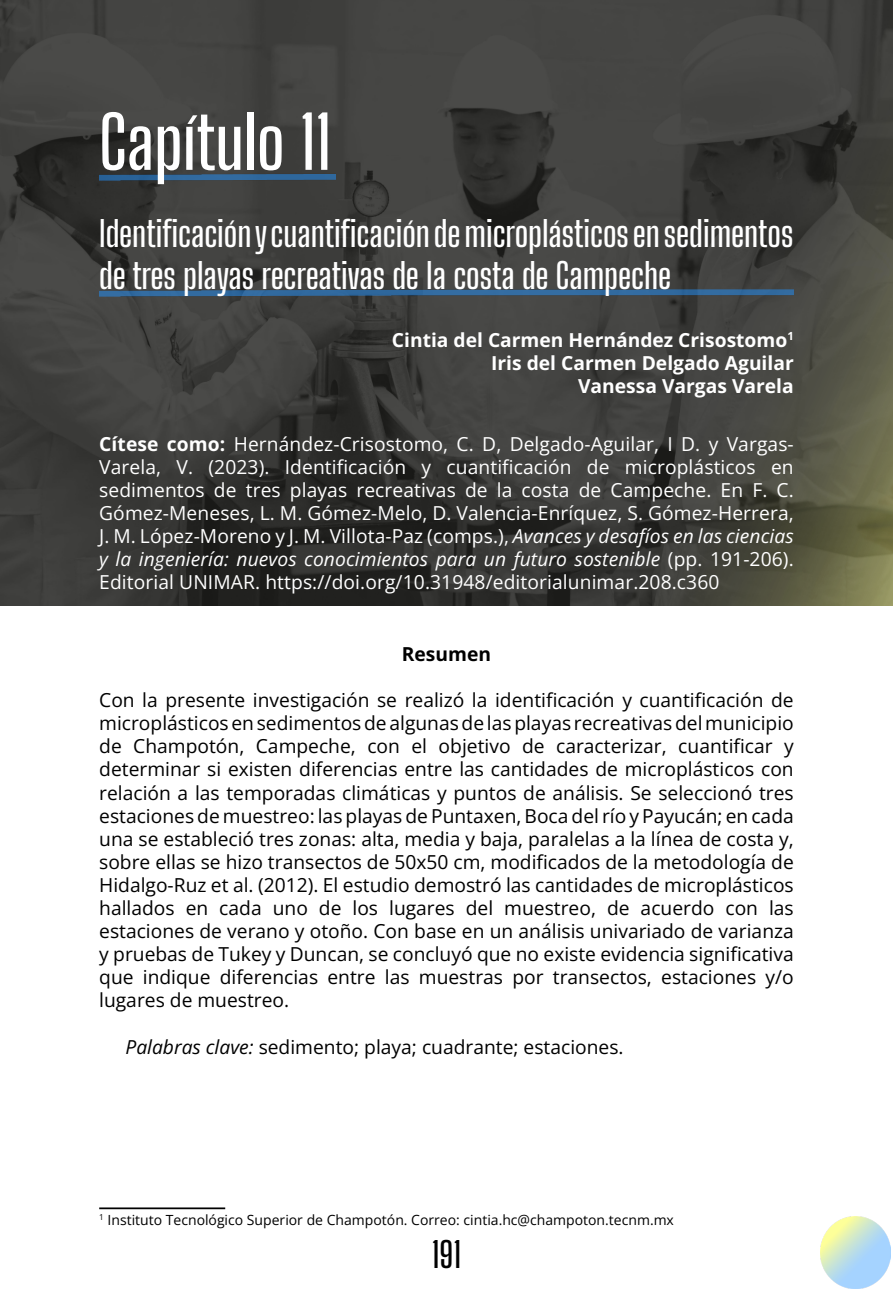
<style>
.page{position:relative;width:893px;height:1290px;background:#fff}
.page>*{position:absolute;margin:0;border:0;box-sizing:border-box;transform-origin:0 0}
.titulo{font:100 71.75px "Big Shoulders Display";color:#fff}
.titulo-2{font:100 35px/42px "Big Shoulders Display";color:#fff}
.t1{font:100 35px "Big Shoulders Display";color:#000}
.parrafos{font:19.25px/23.1px "Open Sans";color:#000;text-align:justify}
.parrafos-2{font:19.25px/23.1px "Open Sans";letter-spacing:.005em;color:#fff;text-align:justify}
.autores{font:19.25px "Open Sans";color:#fff}
.palabras_clave{font:19.25px "Open Sans";color:#000}
.subtitulos{font:19.25px "Open Sans";color:#000}
.pie_de_pagina{font:14px "Open Sans";color:#000}
.s1{font-style:italic}
</style>
<div class="page">
<img style="left:820px;top:1216px;width:70px;height:72px">
<img style="left:0;top:0;width:893px;height:605px">
<img style="left:99px;top:290px;width:695px;height:7px">
<img style="left:99px;top:174px;width:236px;height:7px">
<hr style="left:99px;top:1207px;width:126px;height:2px;background:#000">
<p class="titulo" style="left:99px;top:94px;width:233px">Capítulo 11</p>
<p class="titulo-2" style="left:99px;top:211px;width:696px">Identificación y cuantificación de microplásticos en sedimentos de tres playas recreativas de la costa de Campeche</p>
<p class="autores" style="left:392px;top:327px;width:403px">Cintia del Carmen Hernández Crisostomo<sup>1</sup></p>
<p class="autores" style="left:491px;top:350px;width:304px">Iris del Carmen Delgado Aguilar</p>
<p class="autores" style="left:578px;top:373px;width:217px">Vanessa Vargas Varela</p>
<p class="parrafos-2" style="left:99px;top:432px;width:696px">Cítese como: Hernández-Crisostomo, C. D, Delgado-Aguilar, I D. y Vargas-Varela, V. (2023). Identificación y cuantificación de microplásticos en sedimentos de tres playas recreativas de la costa de Campeche. En F. C.<br>Gómez-Meneses, L. M. Gómez-Melo, D. Valencia-Enríquez, S. Gómez-Herrera, J. M. López-Moreno y J. M. Villota-Paz (comps.), <span class="s1">Avances y desafíos en las ciencias y la ingeniería: nuevos conocimientos para un futuro sostenible</span> (pp. 191-206).<br>Editorial UNIMAR. https://doi.org/10.31948/editorialunimar.208.c360</p>
<p class="subtitulos" style="left:402px;top:641px;width:91px">Resumen</p>
<p class="parrafos" style="left:99px;top:688px;width:696px">Con la presente investigación se realizó la identificación y cuantificación de microplásticos en sedimentos de algunas de las playas recreativas del municipio de Champotón, Campeche, con el objetivo de caracterizar, cuantificar y determinar si existen diferencias entre las cantidades de microplásticos con relación a las temporadas climáticas y puntos de análisis. Se seleccionó tres estaciones de muestreo: las playas de Puntaxen, Boca del río y Payucán; en cada una se estableció tres zonas: alta, media y baja, paralelas a la línea de costa y, sobre ellas se hizo transectos de 50x50 cm, modificados de la metodología de Hidalgo-Ruz et al. (2012). El estudio demostró las cantidades de microplásticos hallados en cada uno de los lugares del muestreo, de acuerdo con las estaciones de verano y otoño. Con base en un análisis univariado de varianza y pruebas de Tukey y Duncan, se concluyó que no existe evidencia significativa que indique diferencias entre las muestras por transectos, estaciones y/o lugares de muestreo.</p>
<p class="palabras_clave" style="left:125px;top:1033px;width:500px"><span class="s1">Palabras clave:</span> sedimento; playa; cuadrante; estaciones.</p>
<p class="pie_de_pagina" style="left:99px;top:1210px;width:576px"><sup>1</sup> Instituto Tecnológico Superior de Champotón. Correo: cintia.hc@champoton.tecnm.mx</p>
<h2 class="t1" style="left:432px;top:1231px;width:31px">191</h2>
</div>
